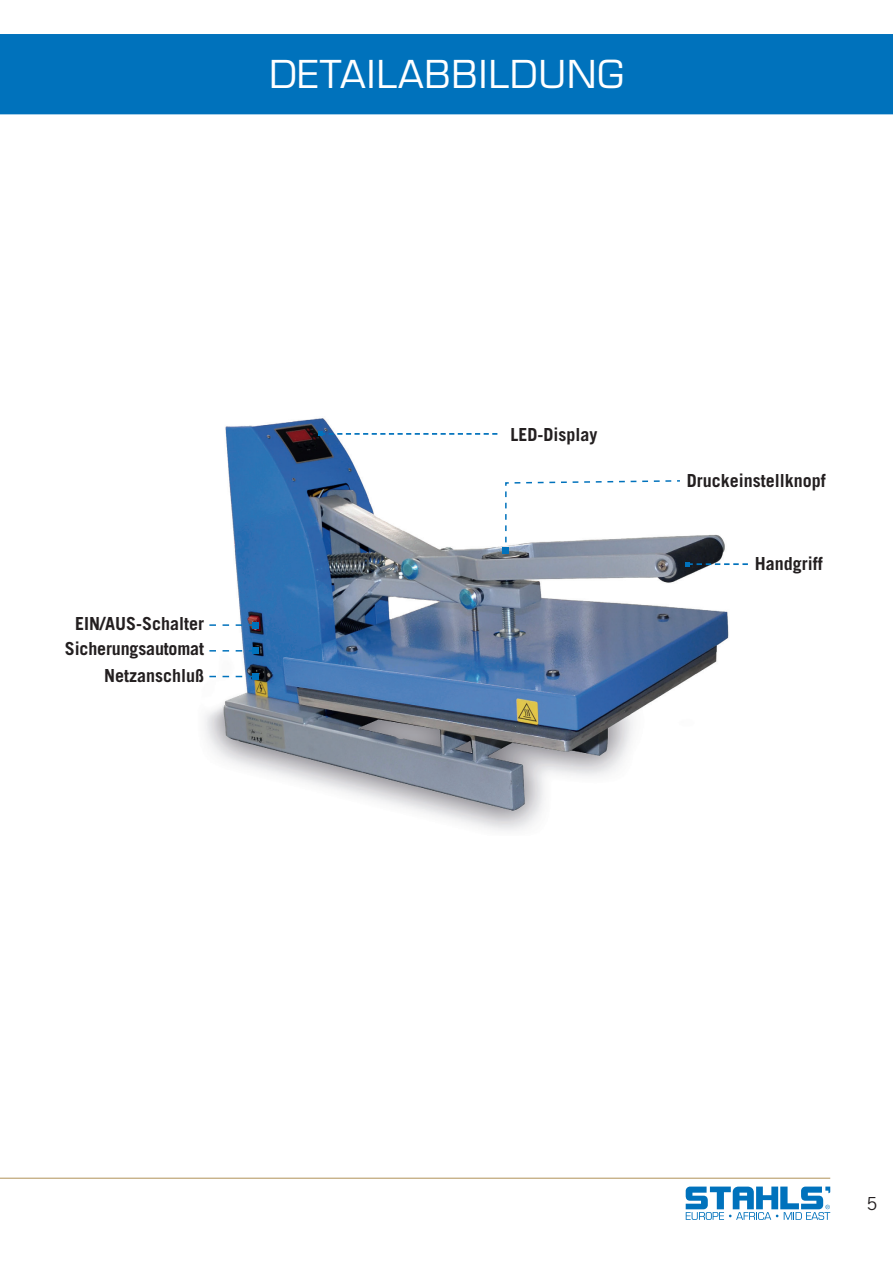
<style>
.page{position:relative;width:893px;height:1263px;background:#fff}
.page>*{position:absolute;margin:0;border:0;box-sizing:border-box;transform-origin:0 0}
.t1{font:37.5px "Eurostile LT Std";letter-spacing:.025em;color:#fff}
.t2{font:700 18px "Trade Gothic LT Std";color:#231f20}
.t3{font:18px "Trade Gothic LT Std";color:#231f20}
</style>
<div class="page">
<div style="left:0;top:34px;width:893px;height:80px;background:#0072bc"></div>
<svg style="left:686px;top:1186px;width:144px;height:34px"></svg>
<hr style="left:0;top:1178px;width:830px;height:1px;background:#b09258">
<img style="left:205px;top:418px;width:524px;height:413px">
<svg style="left:318px;top:432px;width:179px;height:4px"></svg>
<svg style="left:685px;top:562px;width:63px;height:4px"></svg>
<svg style="left:503px;top:479px;width:178px;height:75px"></svg>
<svg style="left:209px;top:622px;width:49px;height:6px"></svg>
<svg style="left:209px;top:648px;width:49px;height:6px"></svg>
<svg style="left:209px;top:673px;width:49px;height:6px"></svg>
<h1 class="t1" style="left:269px;top:51px;width:356px">DETAILABBILDUNG</h1>
<p class="t2" style="left:75px;top:612px;width:131px">EIN/AUS-Schalter</p>
<p class="t2" style="left:104px;top:664px;width:101px">Netzanschluß</p>
<p class="t2" style="left:65px;top:638px;width:141px">Sicherungsautomat</p>
<p class="t2" style="left:510px;top:424px;width:88px">LED-Display</p>
<p class="t2" style="left:687px;top:470px;width:141px">Druckeinstellknopf</p>
<p class="t2" style="left:755px;top:553px;width:70px">Handgriff</p>
<p class="t3" style="left:866px;top:1192px;width:12px">5</p>
</div>
